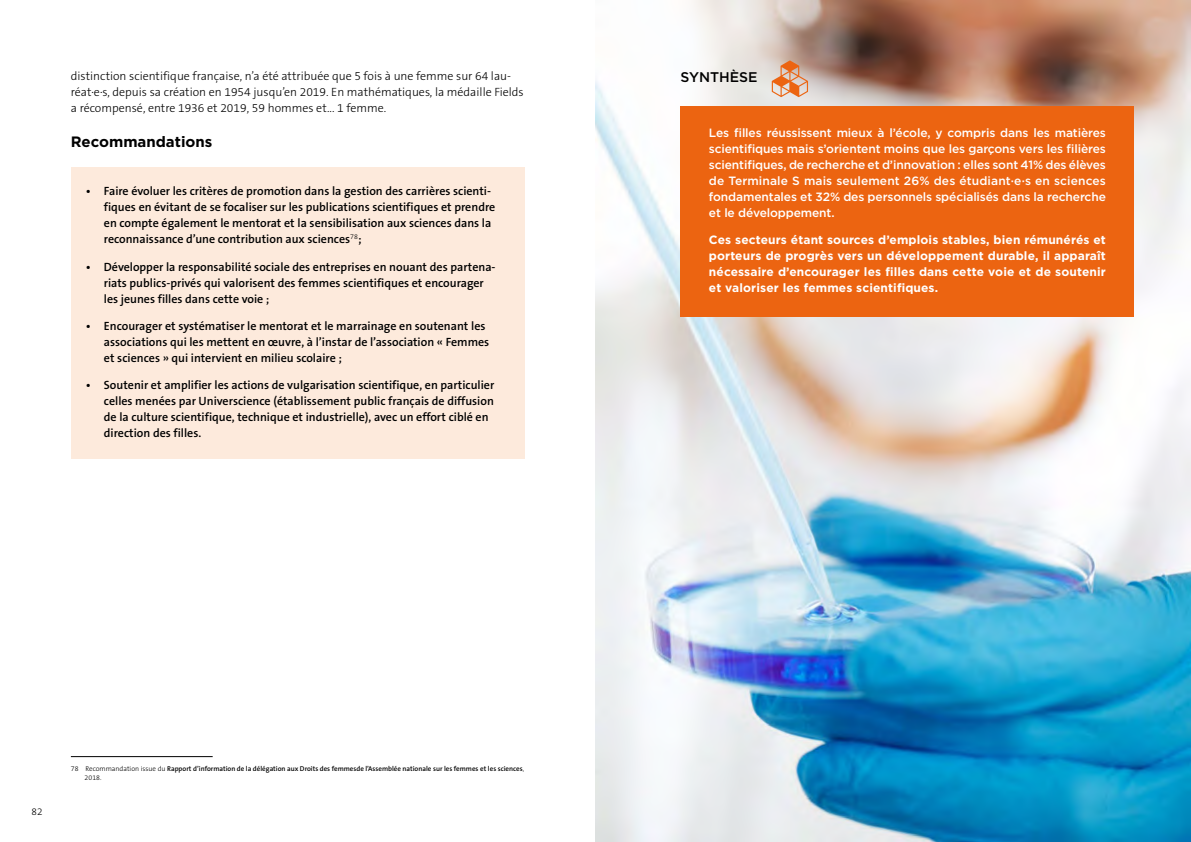
<style>
.page{position:relative;width:1191px;height:842px;background:#fff}
.page>*{position:absolute;margin:0;border:0;box-sizing:border-box;transform-origin:0 0}
.t1{font:700 15px "Gotham";color:#000}
.t2{font:500 14px "Gotham";color:#000}
.t3{font:600 12px/16px "The Sans B6";color:#000}
.t4{font:500 12px/16px "Gotham";letter-spacing:-.01em;color:#fff;text-align:justify}
.t5{font:700 12px/16px "Gotham";letter-spacing:.01em;color:#fff;text-align:justify}
.t6{font:300 12px/16px "The Sans B3";color:#000}
.t7{font:300 10px "The Sans B3";color:#000}
.t8{font:600 7px "The Sans B6";color:#000}
.t9{font:300 7px "The Sans B3";color:#000}
.s1{font-family:"The Sans B3";font-weight:300}
</style>
<div class="page">
<div style="left:71px;top:167px;width:453px;height:292px;background:#fdeadc"></div>
<hr style="left:71px;top:756px;width:142px;height:1px;background:#000">
<img style="left:595px;top:0;width:596px;height:842px">
<div style="left:680px;top:106px;width:454px;height:211px;background:#ec6411"></div>
<svg style="left:771px;top:60px;width:37px;height:37px"></svg>
<p class="t6" style="left:71px;top:68px;width:454px">distinction scientifique française, n’a été attribuée que 5 fois à une femme sur 64 lau&shy;réat·e·s, depuis sa création en 1954 jusqu’en 2019. En mathématiques, la médaille Fields a récompensé, entre 1936 et 2019, 59 hommes et... 1 femme.</p>
<p class="t1" style="left:71px;top:132px;width:143px">Recommandations</p>
<p class="t3" style="left:104px;top:184px;width:393px;text-indent:-18px">• Faire évoluer les critères de promotion dans la gestion des carrières scienti&shy;fiques en évitant de se focaliser sur les publications scientifiques et prendre en compte également le mentorat et la sensibilisation aux sciences dans la reconnaissance d’une contribution aux sciences<sup>78</sup>;</p>
<p class="t3" style="left:104px;top:259px;width:393px;text-indent:-18px">• Développer la responsabilité sociale des entreprises en nouant des partena&shy;riats publics-privés qui valorisent des femmes scientifiques et encourager les jeunes filles dans cette voie ;</p>
<p class="t3" style="left:104px;top:318px;width:387px;text-indent:-18px">• Encourager et systématiser le mentorat et le marrainage en soutenant les associations qui les mettent en œuvre, à l’instar de l’association « Femmes et sciences » qui intervient en milieu scolaire ;</p>
<p class="t3" style="left:104px;top:378px;width:392px;text-indent:-18px">• Soutenir et amplifier les actions de vulgarisation scientifique, en particulier celles menées par Universcience (établissement public français de diffusion de la culture scientifique, technique et industrielle), avec un effort ciblé en direction des filles.</p>
<p class="t7" style="left:32px;top:807px;width:12px">82</p>
<p class="t8" style="left:71px;top:765px;width:455px"><span class="s1">78 Recommandation issue du</span> Rapport d’information de la délégation aux Droits des femmesde l’Assemblée nationale sur les femmes et les sciences<span class="s1">,</span></p>
<p class="t9" style="left:85px;top:774px;width:18px">2018.</p>
<p class="t2" style="left:680px;top:68px;width:79px">SYNTHÈSE</p>
<p class="t4" style="left:709px;top:124px;width:398px">Les filles réussissent mieux à l’école, y compris dans les matières scientifiques mais s’orientent moins que les garçons vers les filières scientifiques, de recherche et d’innovation : elles sont 41% des élèves de Terminale S mais seulement 26% des étudiant·e·s en sciences fondamentales et 32% des personnels spécialisés dans la recherche et le développement.</p>
<p class="t5" style="left:709px;top:232px;width:398px">Ces secteurs étant sources d’emplois stables, bien rémunérés et porteurs de progrès vers un développement durable, il apparaît nécessaire d’encourager les filles dans cette voie et de soutenir et valoriser les femmes scientifiques.</p>
</div>
